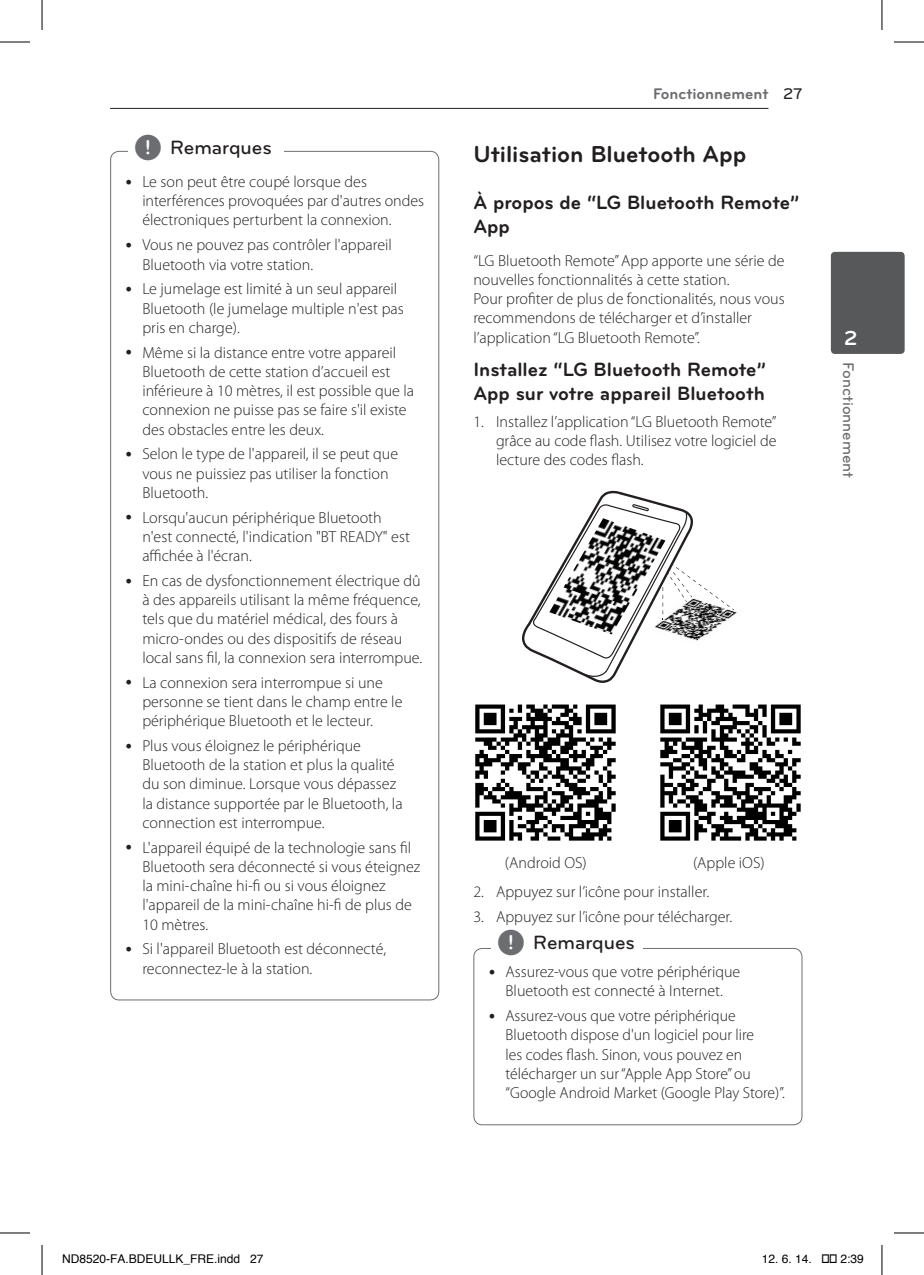
<style>
.page{position:relative;width:924px;height:1275px;background:#fff}
.page>*{position:absolute;margin:0;border:0;box-sizing:border-box;transform-origin:0 0}
.Title_2{font:700 24px "Bryant LG";color:#231f20}
.t1{font:700 21px "Bryant LG";color:#fff}
.Title_3{font:700 20px/24px "Bryant LG";color:#231f20}
.t2{font:500 20px "Bryant LG";color:#231f20}
.Content_text_Num{font:300 16px/19.2px "Myriad Pro";color:#231f20}
.t3{font:700 16px "Bryant LG";color:#6c6d70}
.t4{font:500 16px "Bryant LG";color:#6c6d70}
.t5{font:12px "Helvetica";color:#000}
.s1{font-weight:500;color:#231f20}
.s2{font-family:"UPSYS Common";font-weight:400;font-size:30px;color:#6c6d70}
</style>
<div class="page">
<hr style="left:110px;top:108px;width:658px;height:1px;background:#231f20">
<div style="left:830px;top:252px;width:74px;height:102px;background:#57585a;border-radius:4px"></div>
<svg style="left:522px;top:491px;width:211px;height:192px"></svg>
<img style="left:549px;top:518px;width:116px;height:116px">
<img style="left:475px;top:704px;width:141px;height:137px">
<img style="left:660px;top:704px;width:141px;height:137px">
<div style="left:473px;top:948px;width:329px;height:177px;border:1px solid #6c6d70;border-radius:9px"></div>
<div style="left:491px;top:939px;width:151px;height:19px;background:#fff"></div>
<hr style="left:0;top:42px;width:30px;height:1px;background:#000">
<hr style="left:893px;top:42px;width:30px;height:1px;background:#000">
<hr style="left:0;top:1232px;width:30px;height:1px;background:#000">
<hr style="left:893px;top:1232px;width:30px;height:1px;background:#000">
<hr style="left:42px;top:0;width:1px;height:30px;background:#000">
<hr style="left:42px;top:1245px;width:1px;height:30px;background:#000">
<hr style="left:881px;top:0;width:1px;height:30px;background:#000">
<hr style="left:881px;top:1245px;width:1px;height:30px;background:#000">
<p class="t3" style="left:653px;top:84px;width:151px">Fonctionnement <span class="s1">27</span></p>
<p class="t2" style="left:134px;top:135px;width:139px"><span class="s2">,</span> Remarques</p>
<p class="Title_2" style="left:473px;top:139px;width:274px">Utilisation Bluetooth App</p>
<p class="Title_3" style="left:473px;top:191px;width:327px">À propos de “LG Bluetooth Remote”<br>App</p>
<p class="Content_text_Num" style="left:473px;top:251px;width:312px">“LG Bluetooth Remote” App apporte une série de nouvelles fonctionnalités à cette station.</p>
<p class="Content_text_Num" style="left:473px;top:289px;width:313px">Pour profiter de plus de fonctionalités, nous vous recommendons de télécharger et d’installer l’application “LG Bluetooth Remote”.</p>
<p class="Title_3" style="left:473px;top:357px;width:294px">Installez “LG Bluetooth Remote”<br>App sur votre appareil Bluetooth</p>
<p class="Content_text_Num" style="left:496px;top:411px;width:282px;text-align:justify;text-indent:-23px">1. Installez l’application “LG Bluetooth Remote” grâce au code flash. Utilisez votre logiciel de lecture des codes flash.</p>
<p class="Content_text_Num" style="left:142px;top:172px;width:283px">Le son peut être coupé lorsque des interférences provoquées par d'autres ondes électroniques perturbent la connexion.</p>
<p class="Content_text_Num" style="left:142px;top:235px;width:251px">Vous ne pouvez pas contrôler l'appareil<br>Bluetooth via votre station.</p>
<p class="Content_text_Num" style="left:142px;top:279px;width:263px">Le jumelage est limité à un seul appareil<br>Bluetooth (le jumelage multiple n'est pas pris en charge).</p>
<p class="Content_text_Num" style="left:142px;top:343px;width:273px">Même si la distance entre votre appareil Bluetooth de cette station d’accueil est inférieure à 10 mètres, il est possible que la connexion ne puisse pas se faire s'il existe des obstacles entre les deux.</p>
<p class="Content_text_Num" style="left:142px;top:444px;width:257px">Selon le type de l'appareil, il se peut que vous ne puissiez pas utiliser la fonction<br>Bluetooth.</p>
<p class="Content_text_Num" style="left:142px;top:507px;width:269px">Lorsqu'aucun périphérique Bluetooth n'est connecté, l'indication "BT READY" est affichée à l'écran.</p>
<p class="Content_text_Num" style="left:142px;top:571px;width:281px">En cas de dysfonctionnement électrique dû à des appareils utilisant la même fréquence, tels que du matériel médical, des fours à micro-ondes ou des dispositifs de réseau local sans fil, la connexion sera interrompue.</p>
<p class="Content_text_Num" style="left:142px;top:672px;width:261px">La connexion sera interrompue si une personne se tient dans le champ entre le périphérique Bluetooth et le lecteur.</p>
<p class="Content_text_Num" style="left:142px;top:736px;width:262px">Plus vous éloignez le périphérique Bluetooth de la station et plus la qualité du son diminue. Lorsque vous dépassez la distance supportée par le Bluetooth, la connection est interrompue.</p>
<p class="Content_text_Num" style="left:142px;top:837px;width:279px">L'appareil équipé de la technologie sans fil Bluetooth sera déconnecté si vous éteignez la mini-chaîne hi-fi ou si vous éloignez l'appareil de la mini-chaîne hi-fi de plus de 10 mètres.</p>
<p class="Content_text_Num" style="left:142px;top:939px;width:245px">Si l'appareil Bluetooth est déconnecté, reconnectez-le à la station.</p>
<p class="Content_text_Num" style="left:504px;top:853px;width:83px">(Android OS)</p>
<p class="Content_text_Num" style="left:692px;top:853px;width:73px">(Apple iOS)</p>
<p class="Content_text_Num" style="left:473px;top:882px;width:237px">2. Appuyez sur l’icône pour installer.</p>
<p class="Content_text_Num" style="left:473px;top:906px;width:260px">3. Appuyez sur l’icône pour télécharger.</p>
<p class="t2" style="left:496px;top:930px;width:139px"><span class="s2">,</span> Remarques</p>
<p class="Content_text_Num" style="left:505px;top:962px;width:236px">Assurez-vous que votre périphérique<br>Bluetooth est connecté à Internet.</p>
<p class="Content_text_Num" style="left:505px;top:1006px;width:280px">Assurez-vous que votre périphérique Bluetooth dispose d'un logiciel pour lire<br>les codes flash. Sinon, vous pouvez en télécharger un sur “Apple App Store” ou “Google Android Market (Google Play Store)”.</p>
<h2 class="t1" style="left:843px;top:325px;width:15px">2</h2>
<p class="t4" style="left:857px;top:362px;width:117px;rotate:90deg">Fonctionnement</p>
<p class="t5" style="left:62px;top:1249px;width:203px">ND8520-FA.BDEULLK_FRE.indd 27</p>
<p class="t5" style="left:761px;top:1249px;width:52px">12. 6. 14.</p>
<p class="t5" style="left:840px;top:1249px;width:25px">2:39</p>
</div>
